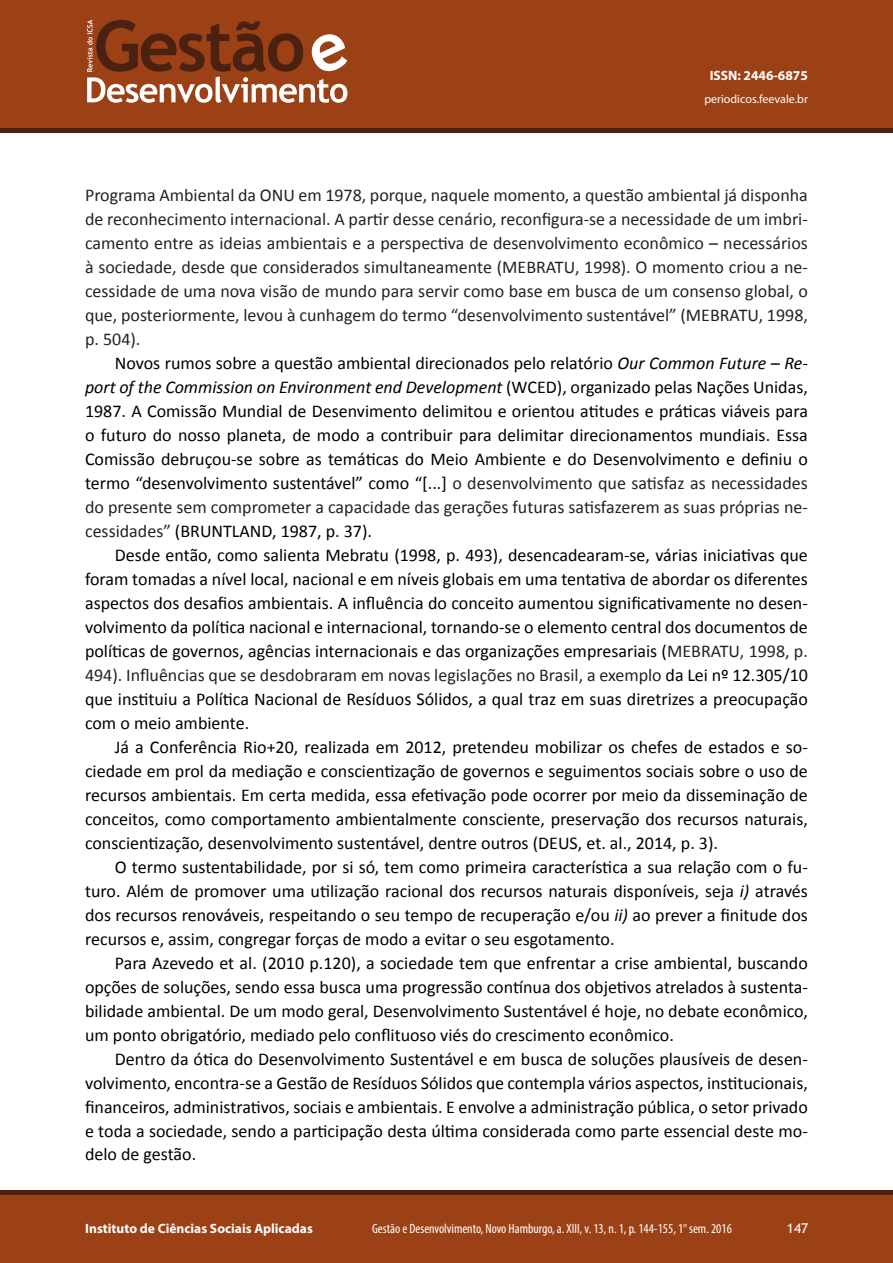
<style>
.page{position:relative;width:893px;height:1263px;background:#fff}
.page>*{position:absolute;margin:0;border:0;box-sizing:border-box;transform-origin:0 0}
.t1{font:18px/24px "Calibri";color:#000;text-align:justify}
.t2{font:18px/24px "Calibri";color:#222;text-align:justify}
.t3{font:condensed 13.5px "Myriad Pro";color:#fff}
.t4{font:700 13.5px "Myriad Pro";color:#fff}
.t5{font:13.5px "Trebuchet MS";color:#fff}
.t6{font:12px "Myriad Pro";color:#fff}
.s1{font-style:italic}
.s2{color:#222}
</style>
<div class="page">
<div style="left:0;top:0;width:893px;height:129px;background:#9c4116"></div>
<svg style="left:87px;top:20px;width:260px;height:83px"></svg>
<div style="left:0;top:1193px;width:893px;height:70px;background:#9c4116"></div>
<div style="left:0;top:1190px;width:893px;height:5px;background:#4b2112"></div>
<hr style="left:0;top:129px;width:893px;height:4px;background:#4b2112">
<p class="t4" style="left:710px;top:67px;width:100px">ISSN: 2446-6875</p>
<p class="t6" style="left:704px;top:91px;width:105px">periodicos.feevale.br</p>
<p class="t2" style="left:85px;top:183px;width:724px">Programa Ambiental da ONU em 1978, porque, naquele momento, a questão ambiental já disponha de reconhecimento internacional. A partir desse cenário, reconfigura-se a necessidade de um imbri&shy;camento entre as ideias ambientais e a perspectiva de desenvolvimento econômico – necessários à sociedade, desde que considerados simultaneamente (MEBRATU, 1998). O momento criou a ne&shy;cessidade de uma nova visão de mundo para servir como base em busca de um consenso global, o que, posteriormente, levou à cunhagem do termo “desenvolvimento sustentável” (MEBRATU, 1998, p. 504).</p>
<p class="t1" style="left:85px;top:351px;width:724px;text-indent:30px">Novos rumos sobre a questão ambiental direcionados pelo relatório <span class="s1">Our Common Future – Re&shy;port of the Commission on Environment end Development</span> (WCED), organizado pelas Nações Unidas, 1987. A Comissão Mundial de Desenvimento delimitou e orientou atitudes e práticas viáveis para o futuro do nosso planeta, de modo a contribuir para delimitar direcionamentos mundiais. Essa Comissão debruçou-se sobre as temáticas do Meio Ambiente e do Desenvolvimento e definiu o termo “desenvolvimento sustentável” como “[...] <span class="s2">o desenvolvimento que satisfaz as necessidades do presente sem comprometer a capacidade das gerações futuras satisfazerem as suas próprias ne&shy;cessidades”</span> (BRUNTLAND, 1987, p. 37).</p>
<p class="t1" style="left:85px;top:543px;width:724px;text-indent:30px">Desde então, como salienta Mebratu (1998, p. 493), desencadearam-se, várias iniciativas que foram tomadas a nível local, nacional e em níveis globais em uma tentativa de abordar os diferentes aspectos dos desafios ambientais. A influência do conceito aumentou significativamente no desen&shy;volvimento da política nacional e internacional, tornando-se o elemento central dos documentos de políticas de governos, agências internacionais e das organizações empresariais (<span class="s2">MEBRATU, 1998, p.<br>494). Influências que se desdobraram em novas legislações no Brasil, a exemplo</span> da Lei nº 12.305/10 que instituiu a Política Nacional de Resíduos Sólidos, a qual traz em suas diretrizes a preocupação com o meio ambiente.</p>
<p class="t1" style="left:85px;top:735px;width:724px;text-indent:30px">Já a Conferência Rio+20, realizada em 2012, pretendeu mobilizar os chefes de estados e so&shy;ciedade em prol da mediação e conscientização de governos e seguimentos sociais sobre o uso de recursos ambientais. Em certa medida, essa efetivação pode ocorrer por meio da disseminação de conceitos, como comportamento ambientalmente consciente, preservação dos recursos naturais, conscientização, desenvolvimento sustentável, dentre outros (DEUS, et. al., 2014, p. 3).</p>
<p class="t1" style="left:85px;top:855px;width:724px;text-indent:30px">O termo sustentabilidade, por si só, tem como primeira característica a sua relação com o fu&shy;turo. Além de promover uma utilização racional dos recursos naturais disponíveis, seja <span class="s1">i)</span> através dos recursos renováveis, respeitando o seu tempo de recuperação e/ou <span class="s1">ii)</span> ao prever a finitude dos recursos e, assim, congregar forças de modo a evitar o seu esgotamento.</p>
<p class="t1" style="left:85px;top:950px;width:724px;text-indent:30px">Para Azevedo et al. (2010 p.120), a sociedade tem que enfrentar a crise ambiental, buscando opções de soluções, sendo essa busca uma progressão contínua dos objetivos atrelados à sustenta&shy;bilidade ambiental. De um modo geral, Desenvolvimento Sustentável é hoje, no debate econômico, um ponto obrigatório, mediado pelo conflituoso viés do crescimento econômico.</p>
<p class="t1" style="left:85px;top:1046px;width:724px;text-indent:30px">Dentro da ótica do Desenvolvimento Sustentável e em busca de soluções plausíveis de desen&shy;volvimento, encontra-se a Gestão de Resíduos Sólidos que contempla vários aspectos, institucionais, financeiros, administrativos, sociais e ambientais. E envolve a administração pública, o setor privado e toda a sociedade, sendo a participação desta última considerada como parte essencial deste mo&shy;delo de gestão.</p>
<p class="t4" style="left:85px;top:1220px;width:229px">Instituto de Ciências Sociais Aplicadas</p>
<p class="t3" style="left:372px;top:1220px;width:361px">Gestão e Desenvolvimento, Novo Hamburgo, a. XIII, v. 13, n. 1, p. 144-155, 1° sem. 2016</p>
<p class="t5" style="left:787px;top:1220px;width:23px">147</p>
</div>
